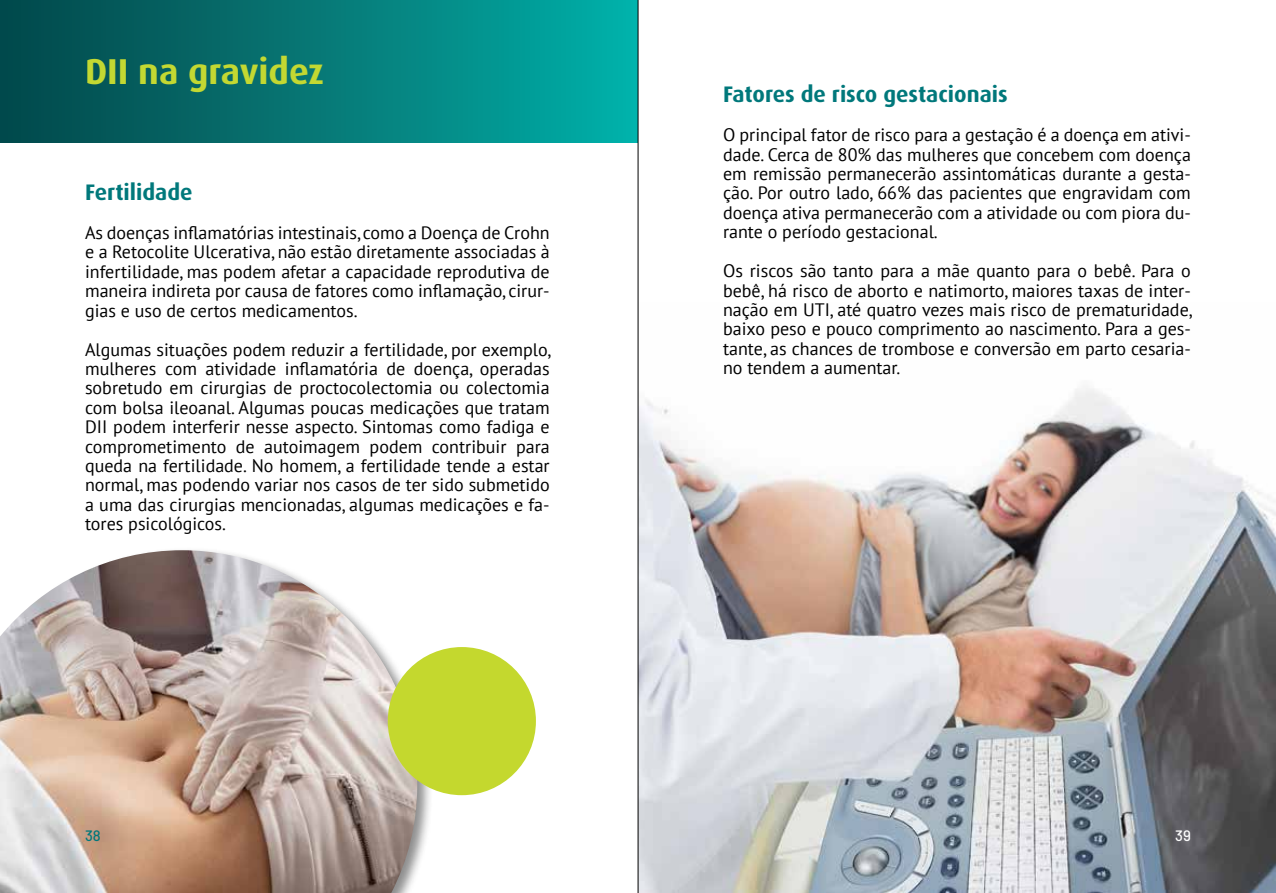
<style>
.page{position:relative;width:1276px;height:893px;background:#fff}
.page>*{position:absolute;margin:0;border:0;box-sizing:border-box;transform-origin:0 0}
.t1{font:700 36px "Dax";color:#c3d832}
.t2{font:700 22.5px "Dax";color:#00787b}
.t3{font:18px/19.4px "PT Sans";color:#000;text-align:justify}
.t4{font:500 15px "Barlow";color:#00777a}
.t5{font:500 15px "Barlow";color:#fff}
</style>
<div class="page">
<img style="left:639px;top:388px;width:637px;height:505px">
<div style="left:0;top:0;width:638px;height:142px;background:linear-gradient(to right,#054548,#02afa8)"></div>
<div style="left:0;top:546px;width:433px;height:347px;background:#000;opacity:.45"></div>
<img style="left:0;top:550px;width:417px;height:343px">
<div style="left:388px;top:647px;width:148px;height:148px;background:#c4d82e;border-radius:50%"></div>
<hr style="left:638px;top:0;width:1px;height:893px;background:#000">
<h1 class="t1" style="left:85px;top:51px;width:240px">DII na gravidez</h1>
<p class="t2" style="left:85px;top:180px;width:109px">Fertilidade</p>
<p class="t3" style="left:85px;top:223px;width:466px">As doenças inflamatórias intestinais, como a Doença de Crohn e a Retocolite Ulcerativa, não estão diretamente associadas à infertilidade, mas podem afetar a capacidade reprodutiva de maneira indireta por causa de fatores como inflamação, cirur&shy;gias e uso de certos medicamentos.</p>
<p class="t3" style="left:85px;top:339px;width:467px">Algumas situações podem reduzir a fertilidade, por exemplo, mulheres com atividade inflamatória de doença, operadas sobretudo em cirurgias de proctocolectomia ou colectomia com bolsa ileoanal. Algumas poucas medicações que tratam DII podem interferir nesse aspecto. Sintomas como fadiga e comprometimento de autoimagem podem contribuir para queda na fertilidade. No homem, a fertilidade tende a estar normal, mas podendo variar nos casos de ter sido submetido a uma das cirurgias mencionadas, algumas medicações e fa&shy;tores psicológicos.</p>
<p class="t2" style="left:723px;top:82px;width:286px">Fatores de risco gestacionais</p>
<p class="t3" style="left:723px;top:125px;width:469px">O principal fator de risco para a gestação é a doença em ativi&shy;dade. Cerca de 80% das mulheres que concebem com doença em remissão permanecerão assintomáticas durante a gesta&shy;ção. Por outro lado, 66% das pacientes que engravidam com doença ativa permanecerão com a atividade ou com piora du&shy;rante o período gestacional.</p>
<p class="t3" style="left:723px;top:261px;width:471px">Os riscos são tanto para a mãe quanto para o bebê. Para o bebê, há risco de aborto e natimorto, maiores taxas de inter&shy;nação em UTI, até quatro vezes mais risco de prematuridade, baixo peso e pouco comprimento ao nascimento. Para a ges&shy;tante, as chances de trombose e conversão em parto cesaria&shy;no tendem a aumentar.</p>
<p class="t4" style="left:85px;top:825px;width:17px">38</p>
<p class="t5" style="left:1175px;top:825px;width:17px">39</p>
</div>
